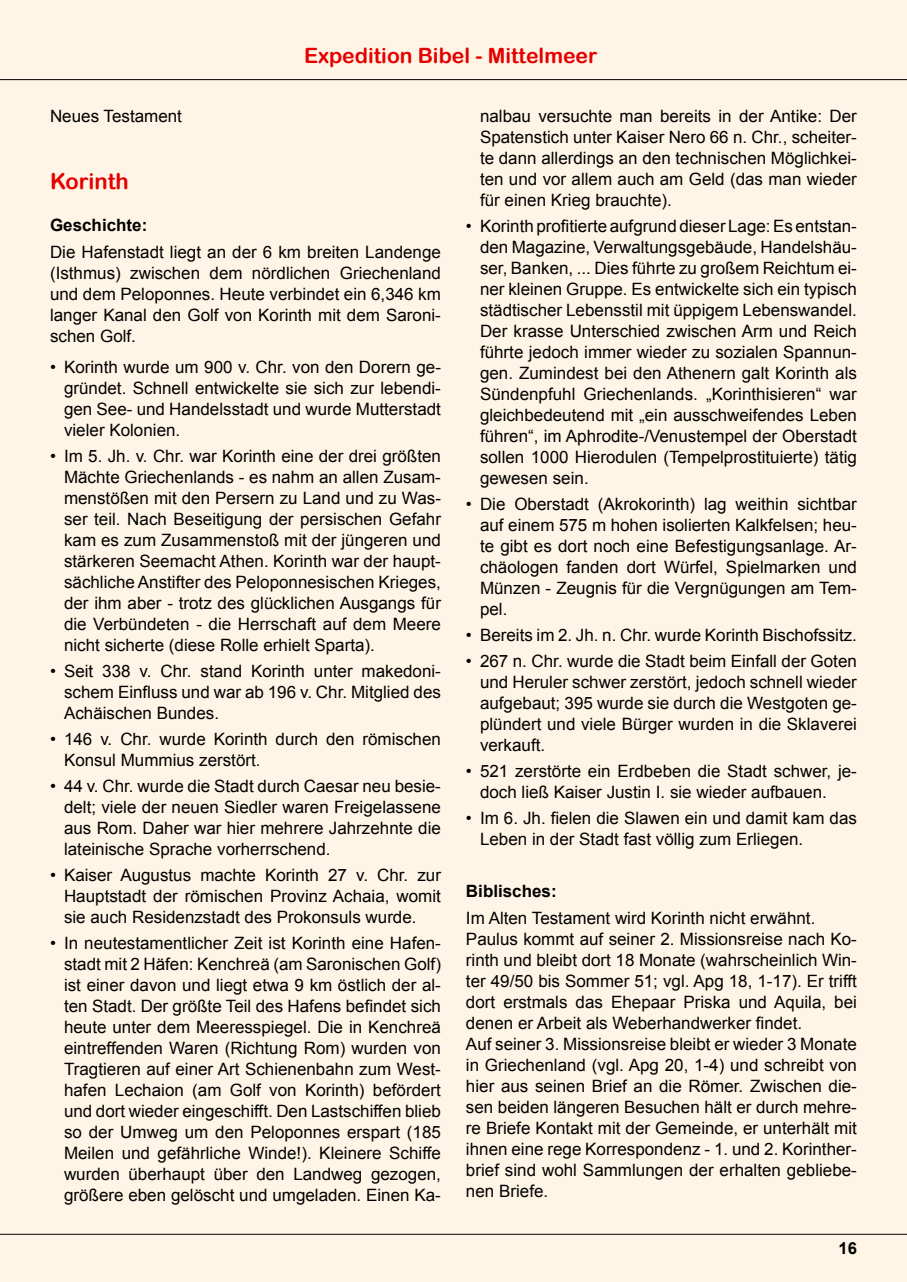
<style>
.page{position:relative;width:907px;height:1282px;background:#fff5e6}
.page>*{position:absolute;margin:0;border:0;box-sizing:border-box;transform-origin:0 0}
.t1{font:22px "Arial Rounded MT Bold";color:#e50000}
.t2{font:21.1px "Arial Rounded MT Bold";color:#e50000}
.t3{font:17px/21px "Arial";color:#000;text-align:justify}
.t4{font:700 17px "Arial";color:#000}
.t5{font:700 16.6px "Arial";color:#000}
</style>
<div class="page">
<hr style="left:0;top:79px;width:907px;height:1px;background:#000">
<hr style="left:0;top:1234px;width:907px;height:1px;background:#000">
<p class="t2" style="left:304px;top:43px;width:295px">Expedition Bibel - Mittelmeer</p>
<p class="t3" style="left:50px;top:106px;width:133px">Neues Testament</p>
<p class="t1" style="left:50px;top:169px;width:80px">Korinth</p>
<p class="t4" style="left:50px;top:214px;width:99px">Geschichte:</p>
<p class="t3" style="left:50px;top:242px;width:392px">Die Hafenstadt liegt an der 6 km breiten Landenge (Isthmus) zwischen dem nördlichen Griechenland und dem Peloponnes. Heute verbindet ein 6,346 km langer Kanal den Golf von Korinth mit dem Saroni&shy;schen Golf.</p>
<p class="t3" style="left:64px;top:357px;width:378px;text-indent:-14px">• Korinth wurde um 900 v. Chr. von den Dorern ge&shy;gründet. Schnell entwickelte sie sich zur lebendi&shy;gen See- und Handelsstadt und wurde Mutterstadt vieler Kolonien.</p>
<p class="t3" style="left:64px;top:446px;width:378px;text-indent:-14px">• Im 5. Jh. v. Chr. war Korinth eine der drei größten Mächte Griechenlands - es nahm an allen Zusam&shy;menstößen mit den Persern zu Land und zu Was&shy;ser teil. Nach Beseitigung der persischen Gefahr kam es zum Zusammenstoß mit der jüngeren und stärkeren Seemacht Athen. Korinth war der haupt&shy;sächliche Anstifter des Peloponnesischen Krieges, der ihm aber - trotz des glücklichen Ausgangs für die Verbündeten - die Herrschaft auf dem Meere nicht sicherte (diese Rolle erhielt Sparta).</p>
<p class="t3" style="left:64px;top:661px;width:378px;text-indent:-14px">• Seit 338 v. Chr. stand Korinth unter makedoni&shy;schem Einfluss und war ab 196 v. Chr. Mitglied des Achäischen Bundes.</p>
<p class="t3" style="left:64px;top:729px;width:378px;text-indent:-14px">• 146 v. Chr. wurde Korinth durch den römischen<br>Konsul Mummius zerstört.</p>
<p class="t3" style="left:64px;top:776px;width:378px;text-indent:-14px">• 44 v. Chr. wurde die Stadt durch Caesar neu besie&shy;delt; viele der neuen Siedler waren Freigelassene aus Rom. Daher war hier mehrere Jahrzehnte die lateinische Sprache vorherrschend.</p>
<p class="t3" style="left:64px;top:865px;width:378px;text-indent:-14px">• Kaiser Augustus machte Korinth 27 v. Chr. zur Hauptstadt der römischen Provinz Achaia, womit sie auch Residenzstadt des Prokonsuls wurde.</p>
<p class="t3" style="left:64px;top:933px;width:378px;text-indent:-14px">• In neutestamentlicher Zeit ist Korinth eine Hafen&shy;stadt mit 2 Häfen: Kenchreä (am Saronischen Golf) ist einer davon und liegt etwa 9 km östlich der al&shy;ten Stadt. Der größte Teil des Hafens befindet sich heute unter dem Meeresspiegel. Die in Kenchreä eintreffenden Waren (Richtung Rom) wurden von Tragtieren auf einer Art Schienenbahn zum West&shy;hafen Lechaion (am Golf von Korinth) befördert und dort wieder eingeschifft. Den Lastschiffen blieb so der Umweg um den Peloponnes erspart (185<br>Meilen und gefährliche Winde!). Kleinere Schiffe wurden überhaupt über den Landweg gezogen, größere eben gelöscht und umgeladen. Einen Ka-</p>
<p class="t3" style="left:480px;top:106px;width:378px">nalbau versuchte man bereits in der Antike: Der Spatenstich unter Kaiser Nero 66 n. Chr., scheiter&shy;te dann allerdings an den technischen Möglichkei&shy;ten und vor allem auch am Geld (das man wieder für einen Krieg brauchte).</p>
<p class="t3" style="left:480px;top:216px;width:378px;text-indent:-14px">• Korinth profitierte aufgrund dieser Lage: Es entstan&shy;den Magazine, Verwaltungsgebäude, Handelshäu&shy;ser, Banken, ... Dies führte zu großem Reichtum ei&shy;ner kleinen Gruppe. Es entwickelte sich ein typisch städtischer Lebensstil mit üppigem Lebenswandel.<br>Der krasse Unterschied zwischen Arm und Reich führte jedoch immer wieder zu sozialen Spannun&shy;gen. Zumindest bei den Athenern galt Korinth als Sündenpfuhl Griechenlands. „Korinthisieren“ war gleichbedeutend mit „ein ausschweifendes Leben führen“, im Aphrodite-/Venustempel der Oberstadt sollen 1000 Hierodulen (Tempelprostituierte) tätig gewesen sein.</p>
<p class="t3" style="left:480px;top:494px;width:378px;text-indent:-14px">• Die Oberstadt (Akrokorinth) lag weithin sichtbar auf einem 575 m hohen isolierten Kalkfelsen; heu&shy;te gibt es dort noch eine Befestigungsanlage. Ar&shy;chäologen fanden dort Würfel, Spielmarken und Münzen - Zeugnis für die Vergnügungen am Tem&shy;pel.</p>
<p class="t3" style="left:466px;top:625px;width:392px">• Bereits im 2. Jh. n. Chr. wurde Korinth Bischofssitz.</p>
<p class="t3" style="left:480px;top:651px;width:378px;text-indent:-14px">• 267 n. Chr. wurde die Stadt beim Einfall der Goten und Heruler schwer zerstört, jedoch schnell wieder aufgebaut; 395 wurde sie durch die Westgoten ge&shy;plündert und viele Bürger wurden in die Sklaverei verkauft.</p>
<p class="t3" style="left:480px;top:761px;width:378px;text-indent:-14px">• 521 zerstörte ein Erdbeben die Stadt schwer, je&shy;doch ließ Kaiser Justin I. sie wieder aufbauen.</p>
<p class="t3" style="left:480px;top:808px;width:378px;text-indent:-14px">• Im 6. Jh. fielen die Slawen ein und damit kam das<br>Leben in der Stadt fast völlig zum Erliegen.</p>
<p class="t4" style="left:466px;top:880px;width:92px">Biblisches:</p>
<p class="t3" style="left:466px;top:908px;width:392px;text-align:left">Im Alten Testament wird Korinth nicht erwähnt.<br>Paulus kommt auf seiner 2. Missionsreise nach Ko&shy;rinth und bleibt dort 18 Monate (wahrscheinlich Win&shy;ter 49/50 bis Sommer 51; vgl. Apg 18, 1-17). Er trifft dort erstmals das Ehepaar Priska und Aquila, bei denen er Arbeit als Weberhandwerker findet.<br>Auf seiner 3. Missionsreise bleibt er wieder 3 Monate in Griechenland (vgl. Apg 20, 1-4) und schreibt von hier aus seinen Brief an die Römer. Zwischen die&shy;sen beiden längeren Besuchen hält er durch mehre&shy;re Briefe Kontakt mit der Gemeinde, er unterhält mit ihnen eine rege Korrespondenz - 1. und 2. Korinther&shy;brief sind wohl Sammlungen der erhalten gebliebe&shy;nen Briefe.</p>
<p class="t5" style="left:838px;top:1237px;width:20px">16</p>
</div>
